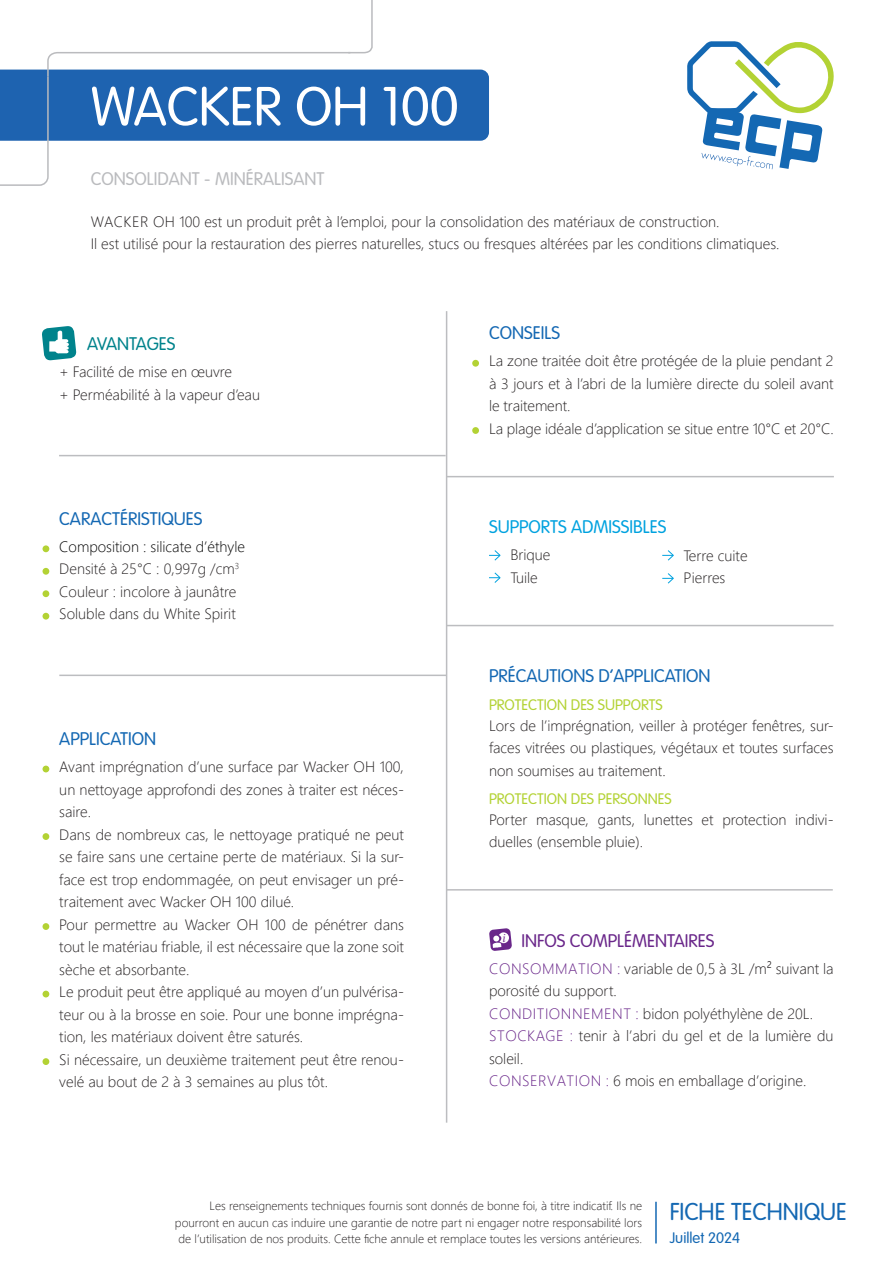
<style>
.page{position:relative;width:893px;height:1263px;background:#fff}
.page>*{position:absolute;margin:0;border:0;box-sizing:border-box;transform-origin:0 0}
.t1{font:300 54px "VAG Rounded Std";color:#fff}
.t2{font:300 24px "VAG Rounded Std";color:#1468b3}
.t3{font:300 18px "VAG Rounded Std";color:#1468b3}
.t4{font:300 18px "VAG Rounded Std";color:#babbbe}
.t5{font:300 18px "VAG Rounded Std";color:#6a278a}
.t6{font:300 18px "VAG Rounded Std";color:#00a2df}
.t7{font:300 18px "VAG Rounded Std";color:#00838c}
.t8{font:300 15px/22.5px "Segoe UI";color:#231f20}
.t9{font:300 15px "VAG Rounded Std";color:#b3d234}
.t10{font:300 15px "VAG Rounded Std";color:#1468b3}
.t11{font:300 12px/16.5px "Segoe UI";color:#231f20;text-align:justify}
.s1{color:#000}
.s2{color:#6a278a}
</style>
<div class="page">
<hr style="left:446px;top:625px;width:387px;height:1px;background:#bcbdc0">
<hr style="left:59px;top:455px;width:387px;height:1px;background:#bcbdc0">
<hr style="left:59px;top:675px;width:388px;height:1px;background:#bcbdc0">
<hr style="left:446px;top:889px;width:387px;height:1px;background:#bcbdc0">
<hr style="left:447px;top:476px;width:387px;height:1px;background:#bcbdc0">
<hr style="left:446px;top:311px;width:1px;height:812px;background:#bcbdc0">
<svg style="left:42px;top:326px;width:35px;height:35px"></svg>
<svg style="left:489px;top:550px;width:12px;height:11px"></svg>
<svg style="left:489px;top:572px;width:12px;height:11px"></svg>
<svg style="left:662px;top:550px;width:12px;height:11px"></svg>
<svg style="left:662px;top:573px;width:12px;height:11px"></svg>
<svg style="left:43px;top:766px;width:6px;height:6px"></svg>
<div style="left:43px;top:833px;width:6px;height:7px;background:#b3d234;border-radius:50%"></div>
<svg style="left:43px;top:991px;width:6px;height:6px"></svg>
<div style="left:43px;top:545px;width:6px;height:7px;background:#b3d234;border-radius:50%"></div>
<div style="left:43px;top:568px;width:6px;height:7px;background:#b3d234;border-radius:50%"></div>
<div style="left:43px;top:590px;width:6px;height:7px;background:#b3d234;border-radius:50%"></div>
<div style="left:43px;top:613px;width:6px;height:7px;background:#b3d234;border-radius:50%"></div>
<div style="left:472px;top:360px;width:7px;height:7px;background:#b3d234;border-radius:50%"></div>
<div style="left:472px;top:427px;width:7px;height:7px;background:#b3d234;border-radius:50%"></div>
<svg style="left:0;top:0;width:489px;height:186px"></svg>
<svg style="left:687px;top:41px;width:147px;height:128px"></svg>
<div style="left:43px;top:923px;width:6px;height:7px;background:#b3d234;border-radius:50%"></div>
<div style="left:43px;top:1058px;width:6px;height:7px;background:#b3d234;border-radius:50%"></div>
<hr style="left:655px;top:1202px;width:2px;height:41px;background:#1468b3">
<svg style="left:489px;top:928px;width:23px;height:23px"></svg>
<h1 class="t1" style="left:91px;top:75px;width:370px">WACKER OH 100</h1>
<p class="t4" style="left:91px;top:168px;width:235px">CONSOLIDANT - MINÉRALISANT</p>
<p class="t8" style="left:91px;top:211px;width:690px">WACKER OH 100 est un produit prêt à l’emploi, pour la consolidation des matériaux de construction.<br>Il est utilisé pour la restauration des pierres naturelles, stucs ou fresques altérées par les conditions climatiques.</p>
<p class="t7" style="left:87px;top:333px;width:90px">AVANTAGES</p>
<p class="t8" style="left:59px;top:362px;width:202px">+ Facilité de mise en œuvre<br>+ Perméabilité à la vapeur d’eau</p>
<p class="t3" style="left:59px;top:509px;width:145px">CARACTÉRISTIQUES</p>
<p class="t8" style="left:59px;top:537px;width:187px"><span class="s1">Composition : silicate d’éthyle<br></span>Densité à 25°C : 0,997g /cm<sup>3<br></sup>Couleur : incolore à jaunâtre<br>Soluble dans du White Spirit</p>
<p class="t3" style="left:59px;top:728px;width:98px">APPLICATION</p>
<p class="t8" style="left:59px;top:757px;width:346px">Avant imprégnation d’une surface par Wacker OH 100, un nettoyage approfondi des zones à traiter est néces&shy;saire.<br>Dans de nombreux cas, le nettoyage pratiqué ne peut se faire sans une certaine perte de matériaux. Si la sur&shy;face est trop endommagée, on peut envisager un pré&shy;traitement avec Wacker OH 100 dilué.<br>Pour permettre au Wacker OH 100 de pénétrer dans tout le matériau friable, il est nécessaire que la zone soit sèche et absorbante.<br>Le produit peut être appliqué au moyen d’un pulvérisa&shy;teur ou à la brosse en soie. Pour une bonne imprégna&shy;tion, les matériaux doivent être saturés.<br>Si nécessaire, un deuxième traitement peut être renou&shy;velé au bout de 2 à 3 semaines au plus tôt.</p>
<p class="t3" style="left:489px;top:323px;width:73px">CONSEILS</p>
<p class="t8" style="left:489px;top:351px;width:346px">La zone traitée doit être protégée de la pluie pendant 2 à 3 jours et à l’abri de la lumière directe du soleil avant le traitement.<br>La plage idéale d’application se situe entre 10°C et 20°C.</p>
<p class="t6" style="left:489px;top:516px;width:179px">SUPPORTS ADMISSIBLES</p>
<p class="t8" style="left:510px;top:545px;width:42px">Brique<br>Tuile</p>
<p class="t8" style="left:684px;top:546px;width:65px">Terre cuite<br>Pierres</p>
<p class="t3" style="left:489px;top:665px;width:223px">PRÉCAUTIONS D’APPLICATION</p>
<p class="t9" style="left:489px;top:696px;width:175px">PROTECTION DES SUPPORTS</p>
<p class="t8" style="left:489px;top:716px;width:346px;text-align:justify">Lors de l’imprégnation, veiller à protéger fenêtres, sur&shy;faces vitrées ou plastiques, végétaux et toutes surfaces non soumises au traitement.</p>
<p class="t9" style="left:489px;top:790px;width:184px">PROTECTION DES PERSONNES</p>
<p class="t8" style="left:489px;top:809px;width:346px">Porter masque, gants, lunettes et protection indivi&shy;duelles (ensemble pluie).</p>
<p class="t5" style="left:521px;top:930px;width:195px">INFOS COMPLÉMENTAIRES</p>
<p class="t8" style="left:489px;top:958px;width:346px"><span class="s2">CONSOMMATION :</span> variable de 0,5 à 3L /m² suivant la porosité du support.<br><span class="s2">CONDITIONNEMENT :</span> bidon polyéthylène de 20L.<br><span class="s2">STOCKAGE :</span> tenir à l’abri du gel et de la lumière du soleil.<br><span class="s2">CONSERVATION :</span> 6 mois en emballage d’origine.</p>
<p class="t11" style="left:175px;top:1199px;width:469px;text-indent:35px">Les renseignements techniques fournis sont donnés de bonne foi, à titre indicatif. Ils ne pourront en aucun cas induire une garantie de notre part ni engager notre responsabilité lors de l’utilisation de nos produits. Cette fiche annule et remplace toutes les versions antérieures.</p>
<h2 class="t2" style="left:670px;top:1198px;width:179px">FICHE TECHNIQUE</h2>
<p class="t10" style="left:670px;top:1229px;width:72px">Juillet 2024</p>
</div>
